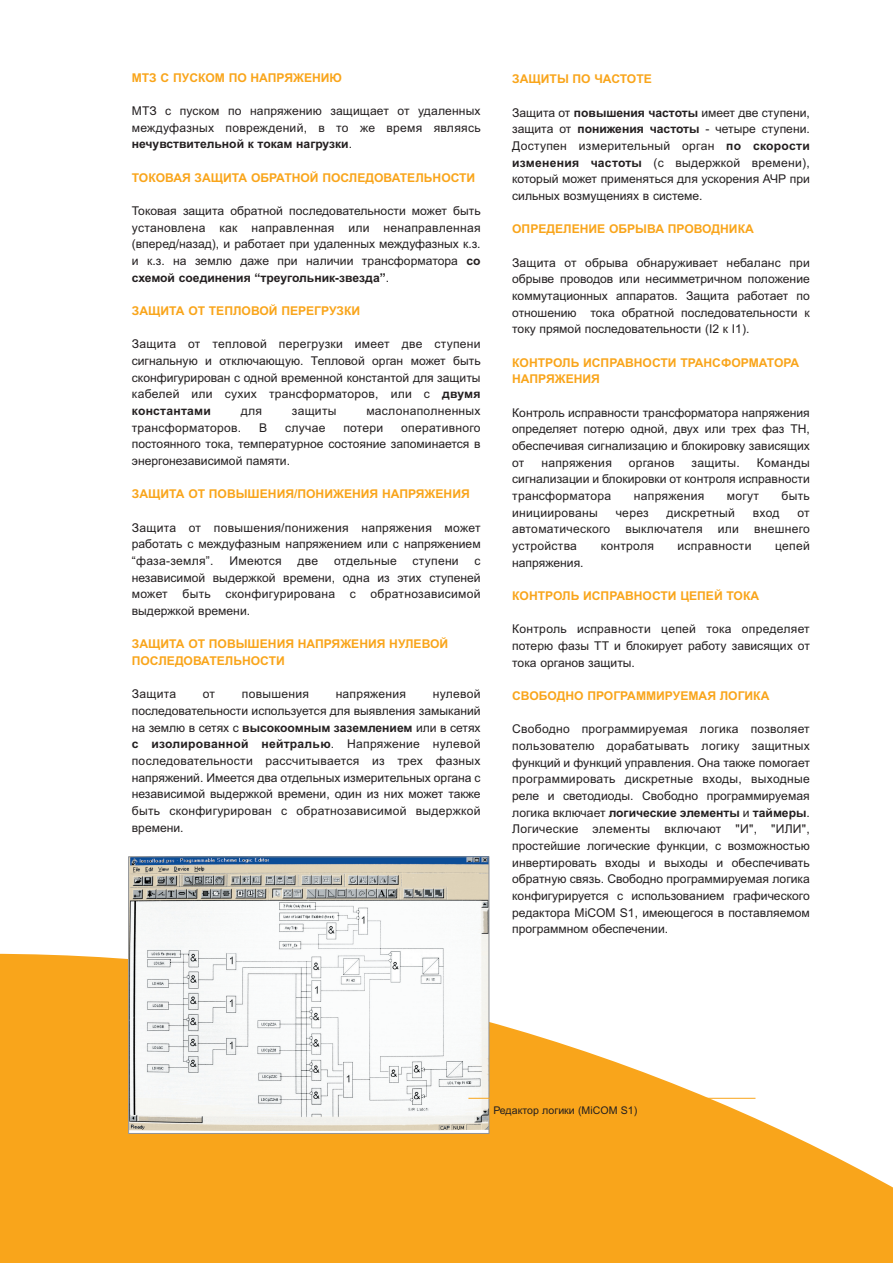
<style>
.page{position:relative;width:893px;height:1263px;background:#fff}
.page>*{position:absolute;margin:0;border:0;box-sizing:border-box;transform-origin:0 0}
.t1{font:12.15px/16.6px "Arial";color:#231f20;text-align:justify}
.t2{font:700 12.15px/16.6px "Arial";color:#f9a51b}
.t3{font:12.15px "Arial";letter-spacing:.02em;color:#231f20}
.t4{font:10.65px "Arial";color:#231f20}
.s1{font-weight:700}
</style>
<div class="page">
<svg style="left:0;top:954px;width:892px;height:309px;fill:#f9a51b"></svg>
<img style="left:130px;top:859px;width:357px;height:272px">
<div style="left:128px;top:857px;width:361px;height:277px;border:1px solid #909295"></div>
<div style="left:492px;top:1105px;width:180px;height:25px;background:#f9a51b"></div>
<hr style="left:468px;top:1098px;width:287px;height:1px;background:#f9a51b">
<p class="t2" style="left:132px;top:70px;width:212px">МТЗ С ПУСКОМ ПО НАПРЯЖЕНИЮ</p>
<p class="t1" style="left:132px;top:104px;width:350px">МТЗ с пуском по напряжению защищает от удаленных междуфазных повреждений, в то же время являясь <span class="s1">нечувствительной к токам нагрузки</span>.</p>
<p class="t2" style="left:132px;top:170px;width:345px">ТОКОВАЯ ЗАЩИТА ОБРАТНОЙ ПОСЛЕДОВАТЕЛЬНОСТИ</p>
<p class="t1" style="left:132px;top:204px;width:350px">Токовая защита обратной последовательности может быть установлена как направленная или ненаправленная (вперед/назад), и работает при удаленных междуфазных к.з. и к.з. на землю даже при наличии трансформатора <span class="s1">со схемой соединения “треугольник-звезда”</span>.</p>
<p class="t2" style="left:132px;top:304px;width:230px">ЗАЩИТА ОТ ТЕПЛОВОЙ ПЕРЕГРУЗКИ</p>
<p class="t1" style="left:132px;top:337px;width:350px">Защита от тепловой перегрузки имеет две ступени сигнальную и отключающую. Тепловой орган может быть сконфигурирован с одной временной константой для защиты кабелей или сухих трансформаторов, или с <span class="s1">двумя константами</span></p>
<p class="t1" style="left:241px;top:404px;width:23px">для</p>
<p class="t1" style="left:292px;top:404px;width:46px">защиты</p>
<p class="t3" style="left:366px;top:406px;width:116px">маслонаполненных</p>
<p class="t3" style="left:132px;top:423px;width:111px">трансформаторов.</p>
<p class="t1" style="left:259px;top:420px;width:10px">В</p>
<p class="t1" style="left:285px;top:420px;width:42px">случае</p>
<p class="t1" style="left:343px;top:420px;width:42px">потери</p>
<p class="t1" style="left:132px;top:420px;width:350px;text-indent:269px">оперативного постоянного тока, температурное состояние запоминается в энергонезависимой памяти.</p>
<p class="t2" style="left:132px;top:487px;width:339px">ЗАЩИТА ОТ ПОВЫШЕНИЯ/ПОНИЖЕНИЯ НАПРЯЖЕНИЯ</p>
<p class="t1" style="left:132px;top:520px;width:350px">Защита от повышения/понижения напряжения может работать с междуфазным напряжением или с напряжением “фаза-земля”.</p>
<p class="t3" style="left:229px;top:556px;width:54px">Имеются</p>
<p class="t1" style="left:297px;top:554px;width:22px">две</p>
<p class="t3" style="left:334px;top:556px;width:64px">отдельные</p>
<p class="t3" style="left:412px;top:556px;width:48px">ступени</p>
<p class="t1" style="left:132px;top:554px;width:350px;text-indent:343px">с независимой выдержкой времени, одна из этих ступеней может быть сконфигурирована с обратнозависимой выдержкой времени.</p>
<p class="t2" style="left:132px;top:637px;width:318px">ЗАЩИТА ОТ ПОВЫШЕНИЯ НАПРЯЖЕНИЯ НУЛЕВОЙ<br>ПОСЛЕДОВАТЕЛЬНОСТИ</p>
<p class="t1" style="left:132px;top:687px;width:46px">Защита</p>
<p class="t1" style="left:203px;top:687px;width:14px">от</p>
<p class="t3" style="left:242px;top:690px;width:69px">повышения</p>
<p class="t3" style="left:336px;top:690px;width:72px">напряжения</p>
<p class="t1" style="left:132px;top:687px;width:350px;text-indent:301px">нулевой последовательности используется для выявления замыканий на землю в сетях с <span class="s1">высокоомным заземлением</span> или в сетях <span class="s1">с изолированной нейтралью</span>. Напряжение нулевой последовательности рассчитывается из трех фазных напряжений. Имеется два отдельных измерительных органа с независимой выдержкой времени, один из них может также быть сконфигурирован с обратнозависимой выдержкой времени.</p>
<p class="t2" style="left:512px;top:72px;width:141px">ЗАЩИТЫ ПО ЧАСТОТЕ</p>
<p class="t1" style="left:512px;top:105px;width:299px">Защита от <span class="s1">повышения частоты</span> имеет две ступени, защита от <span class="s1">понижения частоты</span> - четыре ступени.<br>Доступен измерительный орган <span class="s1">по скорости изменения частоты</span> (с выдержкой времени), который может применяться для ускорения АЧР при сильных возмущениях в системе.</p>
<p class="t2" style="left:512px;top:222px;width:243px">ОПРЕДЕЛЕНИЕ ОБРЫВА ПРОВОДНИКА</p>
<p class="t1" style="left:512px;top:255px;width:299px">Защита от обрыва обнаруживает небаланс при обрыве проводов или несимметричном положение коммутационных аппаратов. Защита работает по отношению тока обратной последовательности к току прямой последовательности (I2 к I1).</p>
<p class="t2" style="left:512px;top:355px;width:289px">КОНТРОЛЬ ИСПРАВНОСТИ ТРАНСФОРМАТОРА<br>НАПРЯЖЕНИЯ</p>
<p class="t1" style="left:512px;top:405px;width:299px">Контроль исправности трансформатора напряжения определяет потерю одной, двух или трех фаз ТН, обеспечивая сигнализацию и блокировку зависящих от</p>
<p class="t1" style="left:512px;top:455px;width:299px;text-indent:245px">Команды сигнализации и блокировки от контроля исправности трансформатора</p>
<p class="t3" style="left:541px;top:458px;width:72px">напряжения</p>
<p class="t3" style="left:629px;top:458px;width:47px">органов</p>
<p class="t1" style="left:691px;top:455px;width:50px">защиты.</p>
<p class="t3" style="left:634px;top:491px;width:72px">напряжения</p>
<p class="t1" style="left:727px;top:489px;width:34px">могут</p>
<p class="t1" style="left:781px;top:489px;width:30px">быть</p>
<p class="t3" style="left:512px;top:508px;width:87px">инициированы</p>
<p class="t1" style="left:616px;top:505px;width:34px">через</p>
<p class="t3" style="left:666px;top:508px;width:70px">дискретный</p>
<p class="t1" style="left:753px;top:505px;width:28px">вход</p>
<p class="t1" style="left:512px;top:505px;width:299px;text-indent:285px">от автоматического выключателя или внешнего устройства</p>
<p class="t3" style="left:601px;top:541px;width:55px">контроля</p>
<p class="t3" style="left:677px;top:541px;width:75px">исправности</p>
<p class="t1" style="left:775px;top:539px;width:36px">цепей</p>
<p class="t1" style="left:512px;top:555px;width:73px">напряжения.</p>
<p class="t2" style="left:512px;top:589px;width:248px">КОНТРОЛЬ ИСПРАВНОСТИ ЦЕПЕЙ ТОКА</p>
<p class="t1" style="left:512px;top:622px;width:299px">Контроль исправности цепей тока определяет потерю фазы ТТ и блокирует работу зависящих от тока органов защиты.</p>
<p class="t2" style="left:512px;top:689px;width:259px">СВОБОДНО ПРОГРАММИРУЕМАЯ ЛОГИКА</p>
<p class="t1" style="left:512px;top:722px;width:299px">Свободно программируемая логика позволяет пользователю дорабатывать логику защитных функций и функций управления. Она также помогает программировать дискретные входы, выходные реле и светодиоды. Свободно программируемая логика включает <span class="s1">логические элементы</span> и <span class="s1">таймеры</span>.<br>Логические элементы включают "И", "ИЛИ", простейшие логические функции, с возможностью инвертировать входы и выходы и обеспечивать обратную связь. Свободно программируемая логика конфигурируется с использованием графического редактора MiCOM S1, имеющегося в поставляемом программном обеспечении.</p>
<p class="t4" style="left:493px;top:1106px;width:145px">Редактор логики (MiCOM S1)</p>
</div>
